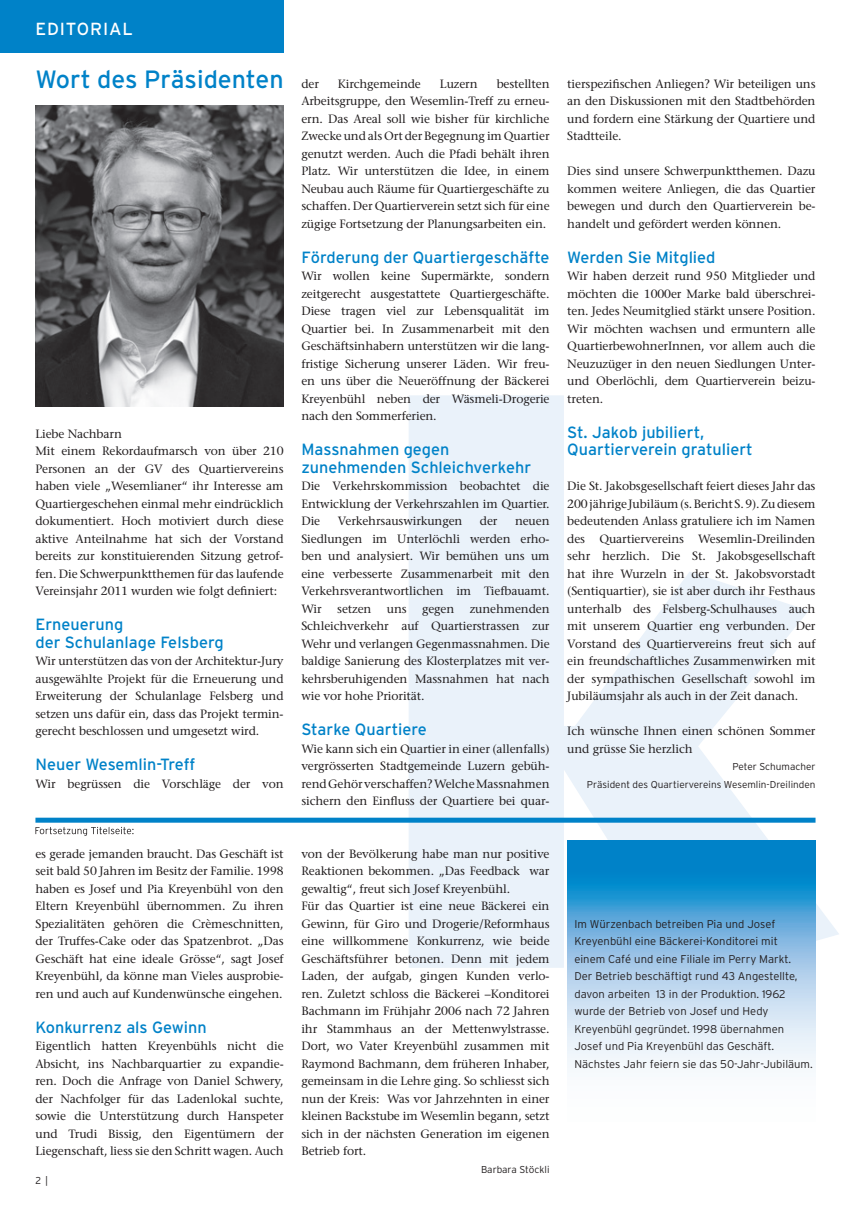
<style>
.page{position:relative;width:851px;height:1205px;background:#fff}
.page>*{position:absolute;margin:0;border:0;box-sizing:border-box;transform-origin:0 0}
.t1{font:25px "Interstate";color:#0082c8}
.t2{font:17.5px "Interstate";letter-spacing:.05em;color:#fff}
.t3{font:16.25px/17.5px "Interstate";color:#0082c8}
.t4{font:500 12px/17.5px "Stone Serif Std";letter-spacing:-.01em;color:#231f20;text-align:justify}
.t5{font:300 11.25px/17.5px "Interstate";color:#231f20}
.t6{font:300 10px/17.5px "Interstate";color:#231f20;text-align:right}
</style>
<div class="page">
<svg style="left:408px;top:395px;width:431px;height:580px;fill:#eaf2fa"></svg>
<svg style="left:567px;top:840px;width:248px;height:228px;background:#82bde3"></svg>
<div style="left:0;top:0;width:283px;height:53px;background:#0082c8"></div>
<div style="left:35px;top:818px;width:780px;height:5px;background:#0082c8"></div>
<svg style="left:35px;top:827px;width:98px;height:9px"></svg>
<img style="left:35px;top:105px;width:248px;height:301px">
<h2 class="t2" style="left:35px;top:19px;width:99px">Editorial</h2>
<h1 class="t1" style="left:35px;top:65px;width:250px">Wort des Präsidenten</h1>
<p class="t4" style="left:35px;top:425px;width:250px;text-align:left">Liebe Nachbarn<br>Mit einem Rekordaufmarsch von über 210<br>Personen an der GV des Quartiervereins haben viele „Wesemlianer“ ihr Interesse am Quartiergeschehen einmal mehr eindrücklich dokumentiert. Hoch motiviert durch diese aktive Anteilnahme hat sich der Vorstand bereits zur konstituierenden Sitzung getrof&shy;fen. Die Schwerpunktthemen für das laufende Vereinsjahr 2011 wurden wie folgt definiert:</p>
<h3 class="t3" style="left:35px;top:615px;width:190px">Erneuerung<br>der Schulanlage Felsberg</h3>
<p class="t4" style="left:35px;top:652px;width:250px">Wir unterstützen das von der Architektur-Jury ausgewählte Projekt für die Erneuerung und Erweiterung der Schulanlage Felsberg und setzen uns dafür ein, dass das Projekt termin&shy;gerecht beschlossen und umgesetzt wird.</p>
<h3 class="t3" style="left:35px;top:755px;width:161px">Neuer Wesemlin-Treff</h3>
<p class="t4" style="left:35px;top:775px;width:250px">Wir begrüssen die Vorschläge der von</p>
<p class="t4" style="left:35px;top:845px;width:250px">es gerade jemanden braucht. Das Geschäft ist seit bald 50 Jahren im Besitz der Familie. 1998 haben es Josef und Pia Kreyenbühl von den Eltern Kreyenbühl übernommen. Zu ihren Spezialitäten gehören die Crèmeschnitten, der Truffes-Cake oder das Spatzenbrot. „Das Geschäft hat eine ideale Grösse“, sagt Josef Kreyenbühl, da könne man Vieles ausprobie&shy;ren und auch auf Kundenwünsche eingehen.</p>
<h3 class="t3" style="left:35px;top:1018px;width:173px">Konkurrenz als Gewinn</h3>
<p class="t4" style="left:35px;top:1037px;width:250px">Eigentlich hatten Kreyenbühls nicht die Absicht, ins Nachbarquartier zu expandie&shy;ren. Doch die Anfrage von Daniel Schwery, der Nachfolger für das Ladenlokal suchte, sowie die Unterstützung durch Hanspeter und Trudi Bissig, den Eigentümern der Liegenschaft, liess sie den Schritt wagen. Auch</p>
<p class="t6" style="left:35px;top:1171px;width:14px">2 |</p>
<p class="t4" style="left:301px;top:75px;width:250px;text-indent:195px">bestellten Arbeitsgruppe, den Wesemlin-Treff zu erneu&shy;ern. Das Areal soll wie bisher für kirchliche Zwecke und als Ort der Begegnung im Quartier genutzt werden. Auch die Pfadi behält ihren Platz. Wir unterstützen die Idee, in einem Neubau auch Räume für Quartiergeschäfte zu schaffen. Der Quartierverein setzt sich für eine zügige Fortsetzung der Planungsarbeiten ein.</p>
<h3 class="t3" style="left:301px;top:248px;width:250px">Förderung der Quartiergeschäfte</h3>
<p class="t4" style="left:301px;top:267px;width:250px">Wir wollen keine Supermärkte, sondern zeitgerecht ausgestattete Quartiergeschäfte.<br>Diese tragen viel zur Lebensqualität im Quartier bei. In Zusammenarbeit mit den Geschäftsinhabern unterstützen wir die lang&shy;fristige Sicherung unserer Läden. Wir freu&shy;en uns über die Neueröffnung der Bäckerei Kreyenbühl neben der Wäsmeli-Drogerie nach den Sommerferien.</p>
<h3 class="t3" style="left:301px;top:440px;width:231px">Massnahmen gegen zunehmenden Schleichverkehr</h3>
<p class="t4" style="left:301px;top:477px;width:250px">Die Verkehrskommission beobachtet die Entwicklung der Verkehrszahlen im Quartier.<br>Die</p>
<p class="t4" style="left:301px;top:75px;width:19px">der</p>
<p class="t4" style="left:338px;top:75px;width:84px">Kirchgemeinde</p>
<p class="t4" style="left:440px;top:75px;width:39px">Luzern</p>
<p class="t4" style="left:338px;top:512px;width:126px">Verkehrsauswirkungen</p>
<p class="t4" style="left:480px;top:512px;width:19px">der</p>
<p class="t4" style="left:301px;top:512px;width:250px;text-indent:213px">neuen Siedlungen im Unterlöchli werden erho&shy;ben und analysiert. Wir bemühen uns um eine verbesserte Zusammenarbeit mit den Verkehrsverantwortlichen im Tiefbauamt.<br>Wir</p>
<p class="t4" style="left:301px;top:600px;width:250px;text-indent:168px">zunehmenden Schleichverkehr auf Quartierstrassen zur Wehr und verlangen Gegenmassnahmen. Die baldige Sanierung des Klosterplatzes mit ver&shy;kehrsberuhigenden Massnahmen hat nach wie vor hohe Priorität.</p>
<h3 class="t3" style="left:301px;top:720px;width:127px">Starke Quartiere</h3>
<p class="t4" style="left:301px;top:740px;width:250px">Wie kann sich ein Quartier in einer (allenfalls) vergrösserten Stadtgemeinde Luzern gebüh&shy;rend Gehör verschaffen? Welche Massnahmen sichern den Einfluss der Quartiere bei quar-</p>
<p class="t4" style="left:337px;top:600px;width:36px">setzen</p>
<p class="t4" style="left:387px;top:600px;width:21px">uns</p>
<p class="t4" style="left:422px;top:600px;width:34px">gegen</p>
<p class="t4" style="left:301px;top:845px;width:250px;text-align:left">von der Bevölkerung habe man nur positive Reaktionen bekommen. „Das Feedback war gewaltig“, freut sich Josef Kreyenbühl.<br>Für das Quartier ist eine neue Bäckerei ein Gewinn, für Giro und Drogerie/Reformhaus eine willkommene Konkurrenz, wie beide Geschäftsführer betonen. Denn mit jedem Laden, der aufgab, gingen Kunden verlo&shy;ren. Zuletzt schloss die Bäckerei –Konditorei Bachmann im Frühjahr 2006 nach 72 Jahren ihr Stammhaus an der Mettenwylstrasse.<br>Dort, wo Vater Kreyenbühl zusammen mit Raymond Bachmann, dem früheren Inhaber, gemeinsam in die Lehre ging. So schliesst sich nun der Kreis: Was vor Jahrzehnten in einer kleinen Backstube im Wesemlin begann, setzt sich in der nächsten Generation im eigenen Betrieb fort.</p>
<p class="t6" style="left:481px;top:1160px;width:70px">Barbara Stöckli</p>
<p class="t4" style="left:567px;top:75px;width:250px">tierspezifischen Anliegen? Wir beteiligen uns an den Diskussionen mit den Stadtbehörden und fordern eine Stärkung der Quartiere und Stadtteile.</p>
<p class="t4" style="left:567px;top:162px;width:250px">Dies sind unsere Schwerpunktthemen. Dazu kommen weitere Anliegen, die das Quartier bewegen und durch den Quartierverein be&shy;handelt und gefördert werden können.</p>
<h3 class="t3" style="left:567px;top:248px;width:150px">Werden Sie Mitglied</h3>
<p class="t4" style="left:567px;top:267px;width:250px">Wir haben derzeit rund 950 Mitglieder und möchten die 1000er Marke bald überschrei&shy;ten. Jedes Neumitglied stärkt unsere Position.<br>Wir möchten wachsen und ermuntern alle QuartierbewohnerInnen, vor allem auch die Neuzuzüger in den neuen Siedlungen Unter&shy;und Oberlöchli, dem Quartierverein beizu&shy;treten.</p>
<h3 class="t3" style="left:567px;top:423px;width:187px">St. Jakob jubiliert,<br>Quartierverein gratuliert</h3>
<p class="t4" style="left:567px;top:477px;width:250px">Die St. Jakobsgesellschaft feiert dieses Jahr das 200 jährige Jubiläum (s. Bericht S. 9). Zu diesem bedeutenden Anlass gratuliere ich im Namen des Quartiervereins Wesemlin-Dreilinden sehr herzlich. Die St. Jakobsgesellschaft hat ihre Wurzeln in der St. Jakobsvorstadt (Sentiquartier), sie ist aber durch ihr Festhaus unterhalb des Felsberg-Schulhauses auch mit unserem Quartier eng verbunden. Der Vorstand des Quartiervereins freut sich auf ein freundschaftliches Zusammenwirken mit der sympathischen Gesellschaft sowohl im Jubiläumsjahr als auch in der Zeit danach.</p>
<p class="t4" style="left:567px;top:722px;width:250px">Ich wünsche Ihnen einen schönen Sommer und grüsse Sie herzlich</p>
<p class="t6" style="left:586px;top:758px;width:230px">Peter Schumacher<br>Präsident des Quartiervereins Wesemlin-Dreilinden</p>
<p class="t5" style="left:574px;top:915px;width:240px">Im Würzenbach betreiben Pia und Josef Kreyenbühl eine Bäckerei-Konditorei mit<br>einem Café und eine Filiale im Perry Markt.<br>Der Betrieb beschäftigt rund 43 Angestellte, davon arbeiten 13 in der Produktion. 1962 wurde der Betrieb von Josef und Hedy Kreyenbühl gegründet. 1998 übernahmen Josef und Pia Kreyenbühl das Geschäft.<br>Nächstes Jahr feiern sie das 50-Jahr-Jubiläum.</p>
</div>
